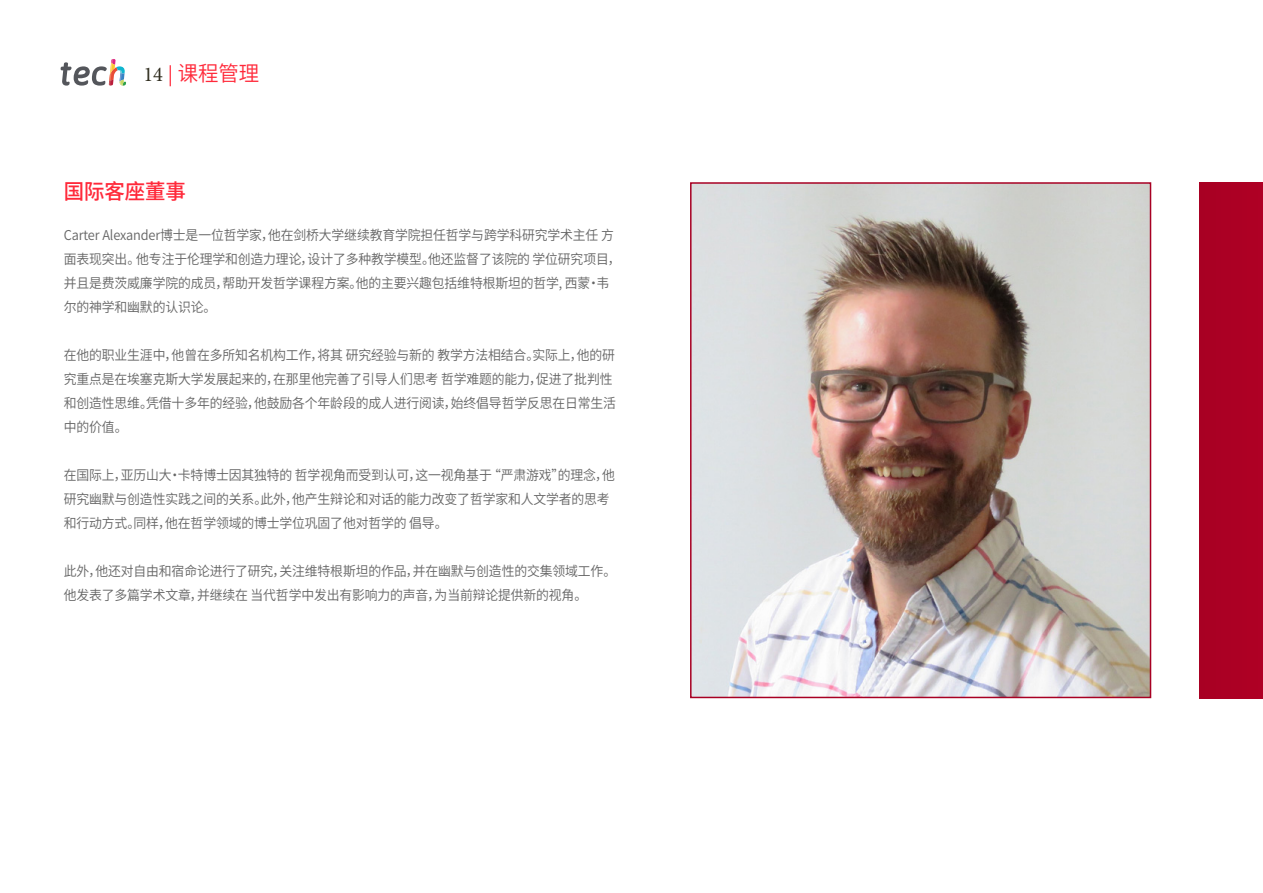
<style>
.page{position:relative;width:1263px;height:893px;background:#fff}
.page>*{position:absolute;margin:0;border:0;box-sizing:border-box;transform-origin:0 0}
.t1{font:21px "Source Han Sans CN";color:#ff293a}
.t2{font:500 21px "Source Han Sans CN";color:#ff293a}
.t3{font:13.5px/24px "Source Han Sans CN";letter-spacing:-.01em;color:#656565;scale:.95 1}
.s1{font-family:"Minion Pro";color:#312e20}
.s2{font-family:"Minion Pro"}
</style>
<div class="page">
<div style="left:1199px;top:182px;width:64px;height:516px;background:#ab0024"></div>
<img style="left:693px;top:185px;width:455px;height:510px">
<div style="left:690px;top:182px;width:461px;height:516px;border:2px solid #a80023"></div>
<svg style="left:61px;top:59px;width:65px;height:27px"></svg>
<h1 class="t1" style="left:144px;top:61px;width:117px"><span class="s1">14</span> <span class="s2">|</span> 课程管理</h1>
<h1 class="t2" style="left:64px;top:179px;width:124px">国际客座董事</h1>
<p class="t3" style="left:64px;top:224px;width:588px">Carter Alexander博士是一位哲学家，他在剑桥大学继续教育学院担任哲学与跨学科研究学术主任方面表现突出。他专注于伦理学和创造力理论，设计了多种教学模型。他还监督了该院的学位研究项目，并且是费茨威廉学院的成员，帮助开发哲学课程方案。他的主要兴趣包括维特根斯坦的哲学, 西蒙·韦尔的神学和幽默的认识论。</p>
<p class="t3" style="left:64px;top:344px;width:583px">在他的职业生涯中，他曾在多所知名机构工作，将其研究经验与新的教学方法相结合。实际上，他的研究重点是在埃塞克斯大学发展起来的，在那里他完善了引导人们思考哲学难题的能力，促进了批判性和创造性思维。凭借十多年的经验，他鼓励各个年龄段的成人进行阅读，始终倡导哲学反思在日常生活中的价值。</p>
<p class="t3" style="left:64px;top:464px;width:582px">在国际上，亚历山大·卡特博士因其独特的哲学视角而受到认可，这一视角基于“严肃游戏”的理念，他研究幽默与创造性实践之间的关系。此外，他产生辩论和对话的能力改变了哲学家和人文学者的思考和行动方式。同样，他在哲学领域的博士学位巩固了他对哲学的倡导。</p>
<p class="t3" style="left:64px;top:560px;width:583px">此外，他还对自由和宿命论进行了研究，关注维特根斯坦的作品，并在幽默与创造性的交集领域工作。他发表了多篇学术文章，并继续在当代哲学中发出有影响力的声音，为当前辩论提供新的视角。</p>
</div>
